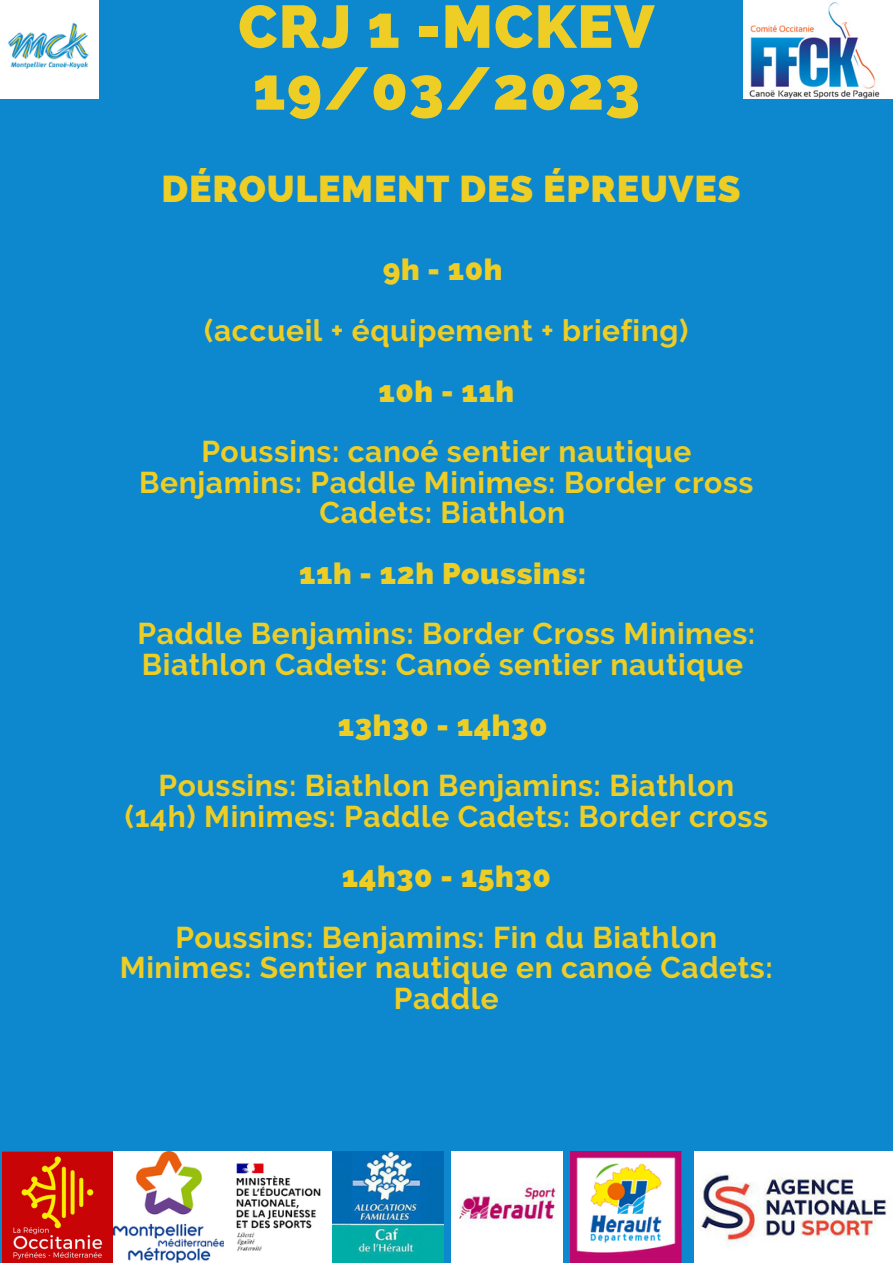
<style>
.page{position:relative;width:893px;height:1264px;background:#fff}
.page>*{position:absolute;margin:0;border:0;box-sizing:border-box;transform-origin:0 0}
.t1{font:800 60px/61.8px "Raleway";letter-spacing:.02em;color:#eecd25}
.t2{font:800 37.5px "Raleway";letter-spacing:.02em;color:#eecd25}
.t3{font:700 30px/30.3px "Raleway";letter-spacing:.02em;color:#eecd25;text-align:center}
.t4{font:800 30px "Raleway";letter-spacing:.02em;color:#eecd25}
</style>
<div class="page">
<div style="left:0;top:0;width:892px;height:1262px;background:#0d87cd"></div>
<img style="left:0;top:0;width:99px;height:99px">
<img style="left:743px;top:0;width:149px;height:99px">
<img style="left:2px;top:1151px;width:441px;height:111px">
<img style="left:451px;top:1151px;width:111px;height:111px">
<img style="left:694px;top:1151px;width:198px;height:111px">
<img style="left:570px;top:1151px;width:111px;height:111px">
<h1 class="t1" style="left:238px;top:-4px;width:417px">CRJ 1 -MCKEV<br>19/03/2023</h1>
<p class="t2" style="left:161px;top:166px;width:580px">DÉROULEMENT DES ÉPREUVES</p>
<p class="t4" style="left:383px;top:252px;width:121px">9h - 10h</p>
<p class="t3" style="left:204px;top:315px;width:485px">(accueil + équipement + briefing)</p>
<p class="t4" style="left:378px;top:373px;width:137px">10h - 11h</p>
<p class="t3" style="left:139px;top:436px;width:615px">Poussins: canoé sentier nautique<br>Benjamins: Paddle Minimes: Border cross<br>Cadets: Biathlon</p>
<p class="t4" style="left:299px;top:555px;width:289px">11h - 12h Poussins:</p>
<p class="t3" style="left:137px;top:618px;width:619px;text-align:left">Paddle Benjamins: Border Cross Minimes:<br>Biathlon Cadets: Canoé sentier nautique</p>
<p class="t4" style="left:338px;top:707px;width:211px">13h30 - 14h30</p>
<p class="t3" style="left:125px;top:770px;width:644px">Poussins: Biathlon Benjamins: Biathlon (14h) Minimes: Paddle Cadets: Border cross</p>
<p class="t4" style="left:342px;top:859px;width:210px">14h30 - 15h30</p>
<p class="t3" style="left:120px;top:922px;width:654px">Poussins: Benjamins: Fin du Biathlon<br>Minimes: Sentier nautique en canoé Cadets:<br>Paddle</p>
</div>
